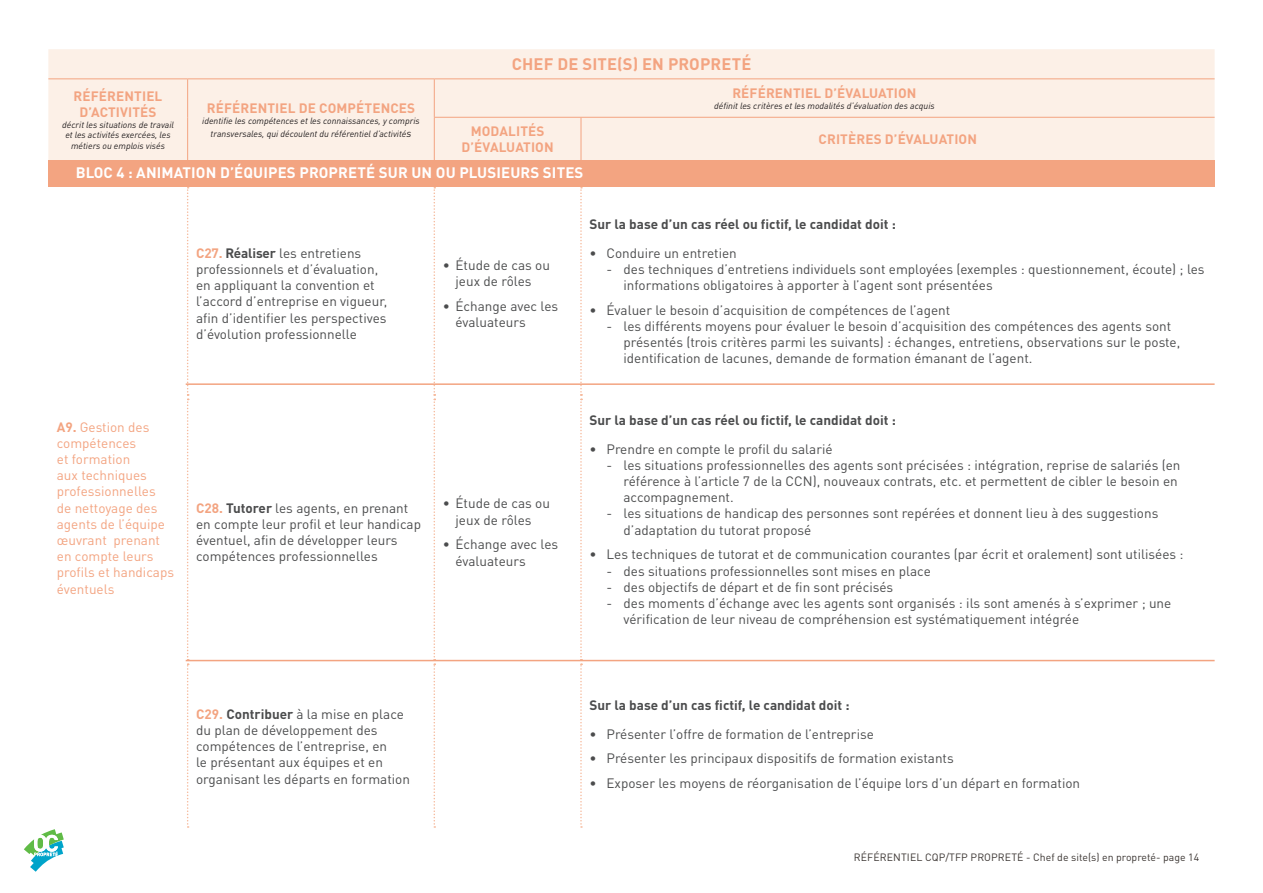
<style>
.page{position:relative;width:1263px;height:893px;background:#fff}
.page>*{position:absolute;margin:0;border:0;box-sizing:border-box;transform-origin:0 0}
.t1{font:700 16.5px "DIN Pro";letter-spacing:.01em;color:#f3a481}
.t2{font:700 15px "DIN Pro";letter-spacing:.01em;color:#fff}
.t3{font:13.5px/16.2px "DIN Pro";color:#4b4c4d}
.t4{font:13.5px/16.2px "DIN Pro";color:#f3a481}
.t5{font:700 13.5px "DIN Pro";color:#4b4c4d}
.t6{font:700 13.5px "DIN Pro";letter-spacing:.01em;color:#f3a481}
.t7{font:10.5px "DIN Pro";letter-spacing:.005em;color:#3b3532}
.t8{font:italic 9px/10.8px "DIN Pro";color:#231f20;text-align:center}
.s1{font-size:10.5px}
.s2{font-weight:700;color:#f3a481}
.s3{font-weight:700}
</style>
<div class="page">
<svg style="left:24px;top:829px;width:40px;height:43px"></svg>
<div style="left:48px;top:49px;width:1166px;height:111px;background:#fcf0e7"></div>
<div style="left:48px;top:161px;width:1166px;height:26px;background:#f3a481"></div>
<svg style="left:187px;top:187px;width:2px;height:641px"></svg>
<svg style="left:433px;top:187px;width:2px;height:641px"></svg>
<svg style="left:580px;top:187px;width:2px;height:641px"></svg>
<hr style="left:434px;top:160px;width:147px;height:1px;background:#f3a481">
<hr style="left:581px;top:118px;width:1px;height:42px;background:#f3a481">
<hr style="left:581px;top:160px;width:633px;height:1px;background:#f3a481">
<hr style="left:434px;top:78px;width:147px;height:1px;background:#f3a481">
<hr style="left:581px;top:78px;width:633px;height:1px;background:#f3a481">
<hr style="left:434px;top:117px;width:147px;height:1px;background:#f3a481">
<hr style="left:581px;top:117px;width:633px;height:1px;background:#f3a481">
<hr style="left:48px;top:78px;width:140px;height:1px;background:#f3a481">
<hr style="left:188px;top:78px;width:246px;height:1px;background:#f3a481">
<hr style="left:187px;top:79px;width:1px;height:38px;background:#f3a481">
<hr style="left:434px;top:79px;width:1px;height:38px;background:#f3a481">
<hr style="left:187px;top:117px;width:1px;height:43px;background:#f3a481">
<hr style="left:434px;top:118px;width:1px;height:42px;background:#f3a481">
<hr style="left:48px;top:160px;width:140px;height:1px;background:#f3a481">
<hr style="left:188px;top:160px;width:246px;height:1px;background:#f3a481">
<hr style="left:186px;top:383px;width:1028px;height:2px;background:#f3a481">
<hr style="left:186px;top:660px;width:1028px;height:1px;background:#f3a481">
<p class="t6" style="left:74px;top:85px;width:90px">RÉFÉRENTIEL</p>
<p class="t6" style="left:79px;top:101px;width:79px">D’ACTIVITÉS</p>
<p class="t8" style="left:62px;top:118px;width:113px">décrit les situations de travail et les activités exercées, les métiers ou emplois visés</p>
<p class="t6" style="left:207px;top:97px;width:210px">RÉFÉRENTIEL DE COMPÉTENCES</p>
<p class="t8" style="left:202px;top:114px;width:219px;line-height:12.6px">identifie les compétences et les connaissances, y compris transversales, qui découlent du référentiel d’activité<span class="s1">s</span></p>
<p class="t1" style="left:512px;top:51px;width:241px">CHEF DE SITE(S) EN PROPRETÉ</p>
<p class="t6" style="left:471px;top:120px;width:75px">MODALITÉS</p>
<p class="t6" style="left:462px;top:136px;width:94px">D’ÉVALUATION</p>
<p class="t6" style="left:732px;top:82px;width:186px">RÉFÉRENTIEL D’ÉVALUATION</p>
<p class="t8" style="left:714px;top:99px;width:222px">définit les critères et les modalités d’évaluation des acquis</p>
<p class="t6" style="left:818px;top:128px;width:160px">CRITÈRES D’ÉVALUATION</p>
<p class="t2" style="left:76px;top:160px;width:509px">BLOC 4 : ANIMATION D’ÉQUIPES PROPRETÉ SUR UN OU PLUSIEURS SITES</p>
<p class="t3" style="left:196px;top:244px;width:193px"><span class="s2">C27.</span> <span class="s3">Réaliser</span> les entretiens professionnels et d’évaluation, en appliquant la convention et l’accord d’entreprise en vigueur, afin d’identifier les perspectives d’évolution professionnelle</p>
<p class="t3" style="left:443px;top:255px;width:109px;text-align:center">• Étude de cas ou jeux de rôles</p>
<p class="t3" style="left:456px;top:296px;width:104px;text-indent:-13px">• Échange avec les évaluateurs</p>
<p class="t4" style="left:57px;top:417px;width:119px"><span class="s3">A9.</span> Gestion des compétences<br>et formation<br>aux techniques professionnelles<br>de nettoyage des agents de l’équipe œuvrant prenant en compte leurs profils et handicaps éventuels</p>
<p class="t3" style="left:196px;top:498px;width:226px"><span class="s2">C28.</span> <span class="s3">Tutorer</span> les agents, en prenant en compte leur profil et leur handicap éventuel, afin de développer leurs compétences professionnelles</p>
<p class="t3" style="left:443px;top:494px;width:109px;text-align:center">• Étude de cas ou jeux de rôles</p>
<p class="t3" style="left:456px;top:535px;width:104px;text-indent:-13px">• Échange avec les évaluateurs</p>
<p class="t3" style="left:196px;top:704px;width:215px"><span class="s2">C29.</span> <span class="s3">Contribuer</span> à la mise en place du plan de développement des compétences de l’entreprise, en<br>le présentant aux équipes et en organisant les départs en formation</p>
<p class="t5" style="left:589px;top:213px;width:308px">Sur la base d’un cas réel ou fictif, le candidat doit :</p>
<p class="t3" style="left:589px;top:243px;width:149px">• Conduire un entretien</p>
<p class="t3" style="left:623px;top:260px;width:583px;text-indent:-17px">- des techniques d’entretiens individuels sont employées (exemples : questionnement, écoute) ; les informations obligatoires à apporter à l’agent sont présentées</p>
<p class="t3" style="left:589px;top:301px;width:362px">• Évaluer le besoin d’acquisition de compétences de l’agent</p>
<p class="t3" style="left:623px;top:317px;width:558px;text-indent:-17px">- les différents moyens pour évaluer le besoin d’acquisition des compétences des agents sont présentés (trois critères parmi les suivants) : échanges, entretiens, observations sur le poste, identification de lacunes, demande de formation émanant de l’agent.</p>
<p class="t5" style="left:589px;top:409px;width:308px">Sur la base d’un cas réel ou fictif, le candidat doit :</p>
<p class="t3" style="left:589px;top:439px;width:245px">• Prendre en compte le profil du salarié</p>
<p class="t3" style="left:623px;top:455px;width:558px;text-indent:-17px">- les situations professionnelles des agents sont précisées : intégration, reprise de salariés (en référence à l’article 7 de la CCN), nouveaux contrats, etc. et permettent de cibler le besoin en accompagnement.</p>
<p class="t3" style="left:623px;top:504px;width:536px;text-indent:-17px">- les situations de handicap des personnes sont repérées et donnent lieu à des suggestions d’adaptation du tutorat proposé</p>
<p class="t3" style="left:589px;top:545px;width:595px">• Les techniques de tutorat et de communication courantes (par écrit et oralement) sont utilisées :</p>
<p class="t3" style="left:606px;top:561px;width:326px">- des situations professionnelles sont mises en place</p>
<p class="t3" style="left:606px;top:577px;width:288px">- des objectifs de départ et de fin sont précisés</p>
<p class="t3" style="left:623px;top:594px;width:549px;text-indent:-17px">- des moments d’échange avec les agents sont organisés : ils sont amenés à s’exprimer ; une vérification de leur niveau de compréhension est systématiquement intégrée</p>
<p class="t5" style="left:589px;top:694px;width:262px">Sur la base d’un cas fictif, le candidat doit :</p>
<p class="t3" style="left:589px;top:724px;width:286px">• Présenter l’offre de formation de l’entreprise</p>
<p class="t3" style="left:589px;top:749px;width:366px">• Présenter les principaux dispositifs de formation existants</p>
<p class="t3" style="left:589px;top:774px;width:492px">• Exposer les moyens de réorganisation de l’équipe lors d’un départ en formation</p>
<p class="t7" style="left:854px;top:849px;width:347px">RÉFÉRENTIEL CQP/TFP PROPRETÉ - Chef de site(s) en propreté- page 14</p>
</div>
